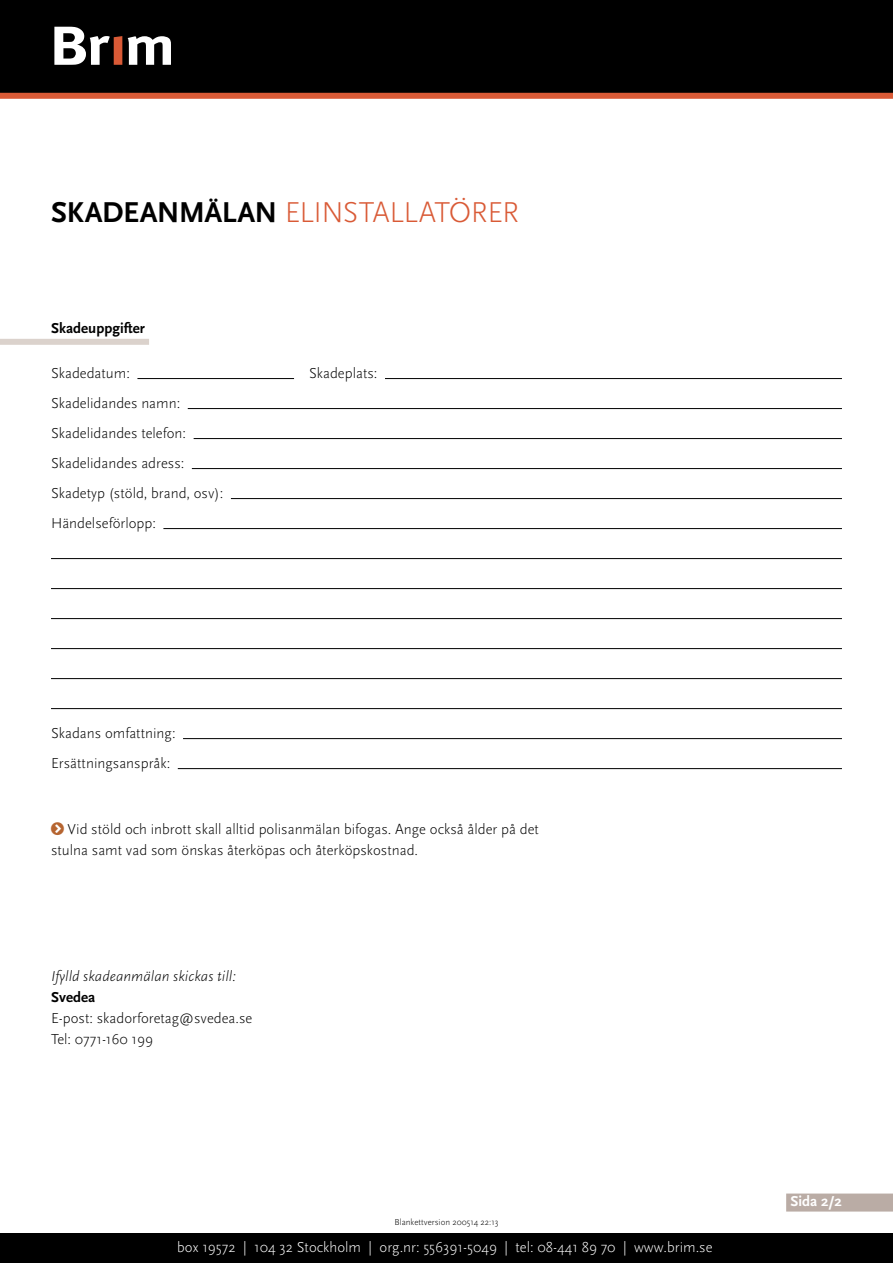
<style>
.page{position:relative;width:893px;height:1263px;background:#fff}
.page>*{position:absolute;margin:0;border:0;box-sizing:border-box;transform-origin:0 0}
.t1{font:300 30px "Scala Sans";letter-spacing:-.025em;color:#d95a36}
.t2{font:300 15px/30px "Scala Sans";color:#000}
.t3{font:300 15px "Scala Sans";color:#fff}
.t4{font:italic 300 15px "Scala Sans";color:#000}
.t5{font:700 15px "Scala Sans";color:#000}
.t6{font:700 15px "Scala Sans";color:#fff}
.t7{font:300 9px "Scala Sans";color:#000}
.s1{font-weight:700;color:#000}
</style>
<div class="page">
<div style="left:0;top:1233px;width:893px;height:30px;background:#000"></div>
<div style="left:786px;top:1193px;width:107px;height:18px;background:#baaca5"></div>
<div style="left:0;top:0;width:893px;height:93px;background:#000"></div>
<div style="left:0;top:93px;width:893px;height:6px;background:#d95a36"></div>
<svg style="left:54px;top:27px;width:68px;height:38px"></svg>
<svg style="left:128px;top:36px;width:43px;height:29px"></svg>
<div style="left:0;top:339px;width:149px;height:6px;background:#dbd2cc"></div>
<hr style="left:137px;top:378px;width:157px;height:1px;background:#000">
<hr style="left:385px;top:378px;width:457px;height:1px;background:#000">
<hr style="left:188px;top:408px;width:654px;height:1px;background:#000">
<hr style="left:194px;top:438px;width:648px;height:1px;background:#000">
<hr style="left:192px;top:468px;width:650px;height:1px;background:#000">
<hr style="left:231px;top:498px;width:611px;height:1px;background:#000">
<hr style="left:163px;top:528px;width:679px;height:1px;background:#000">
<hr style="left:51px;top:558px;width:791px;height:1px;background:#000">
<hr style="left:51px;top:588px;width:791px;height:1px;background:#000">
<hr style="left:51px;top:618px;width:791px;height:1px;background:#000">
<hr style="left:51px;top:648px;width:791px;height:1px;background:#000">
<hr style="left:51px;top:678px;width:791px;height:1px;background:#000">
<hr style="left:51px;top:708px;width:791px;height:1px;background:#000">
<hr style="left:183px;top:738px;width:659px;height:1px;background:#000">
<hr style="left:178px;top:768px;width:664px;height:1px;background:#000">
<h1 class="t1" style="left:51px;top:196px;width:470px"><span class="s1">SKADEANMÄLAN</span> ELINSTALLATÖRER</h1>
<p class="t5" style="left:51px;top:320px;width:95px">Skadeuppgifter</p>
<p class="t2" style="left:51px;top:358px;width:80px">Skadedatum:</p>
<p class="t2" style="left:309px;top:358px;width:70px">Skadeplats:</p>
<p class="t2" style="left:51px;top:388px;width:174px">Skadelidandes namn:<br>Skadelidandes telefon:<br>Skadelidandes adress:<br>Skadetyp (stöld, brand, osv):<br>Händelseförlopp:</p>
<p class="t2" style="left:51px;top:718px;width:126px">Skadans omfattning:<br>Ersättningsanspråk:</p>
<p class="t2" style="left:51px;top:819px;width:489px;line-height:21px;text-indent:17px">Vid stöld och inbrott skall alltid polisanmälan bifogas. Ange också ålder på det stulna samt vad som önskas återköpas och återköpskostnad.</p>
<p class="t4" style="left:51px;top:968px;width:186px">Ifylld skadeanmälan skickas till:</p>
<p class="t5" style="left:51px;top:989px;width:46px">Svedea</p>
<p class="t2" style="left:51px;top:1008px;width:203px;line-height:21px">E-post: skadorforetag@svedea.se<br>Tel: 0771-160 199</p>
<p class="t7" style="left:394px;top:1217px;width:105px">Blankettversion 200514 22:13</p>
<p class="t3" style="left:177px;top:1239px;width:537px">box 19572 | 104 32 Stockholm | org.nr: 556391-5049 | tel: 08-441 89 70 | www.brim.se</p>
<p class="t6" style="left:790px;top:1193px;width:53px">Sida 2/2</p>
</div>
